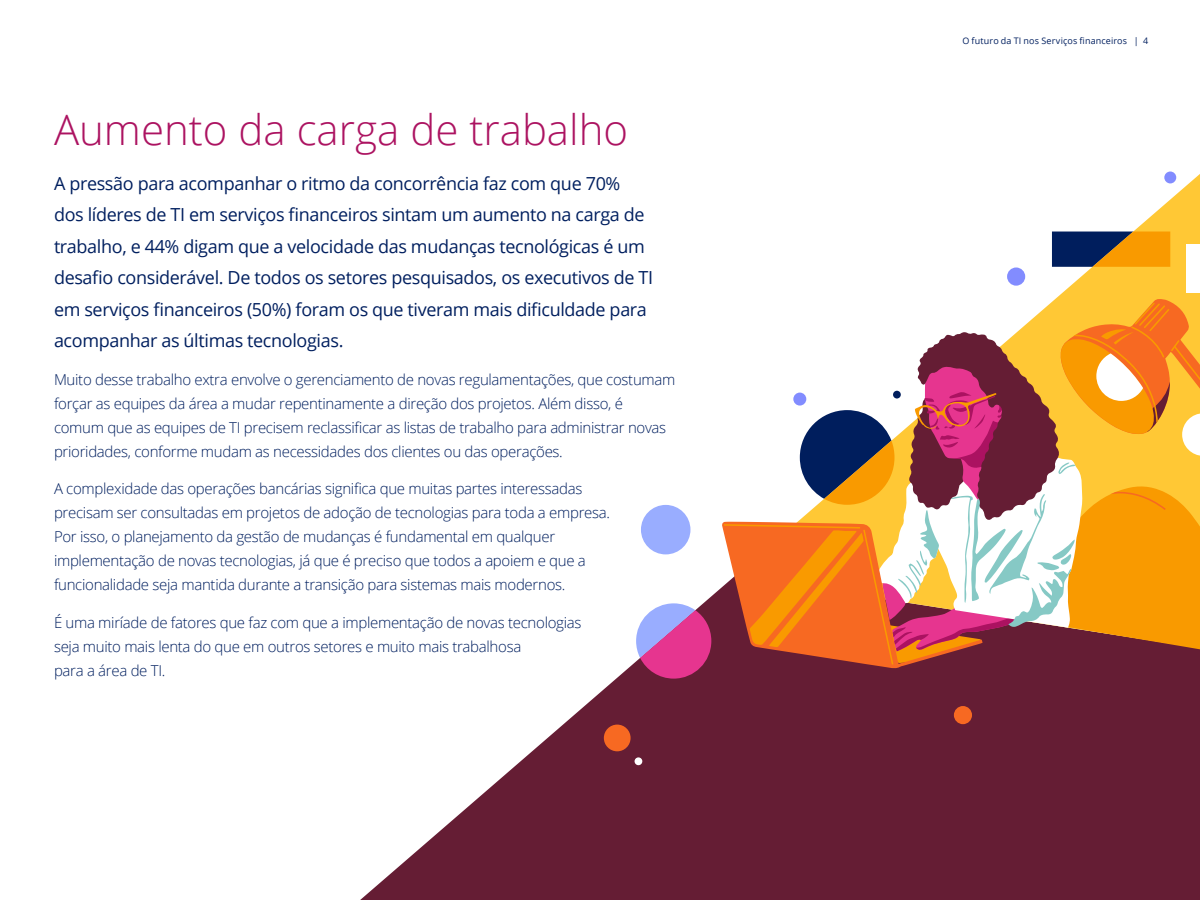
<style>
.page{position:relative;width:1200px;height:900px;background:#fff}
.page>*{position:absolute;margin:0;border:0;box-sizing:border-box;transform-origin:0 0}
.t1{font:300 42px "Open Sans";color:#ac1361}
.t2{font:18px/31.5px "Open Sans";letter-spacing:-.02em;color:#001f5f}
.t3{font:300 15px/24px "Open Sans";letter-spacing:-.02em;color:#001f5f}
.t4{font:9px "Open Sans";letter-spacing:.015em;color:#001f5f}
</style>
<div class="page">
<svg style="left:360px;top:587px;width:840px;height:313px;fill:#651d34"></svg>
<svg style="left:1007px;top:174px;width:193px;height:125px"></svg>
<div style="left:641px;top:505px;width:49px;height:49px;background:#99adff;border-radius:50%"></div>
<svg style="left:636px;top:603px;width:75px;height:76px;background:#c061a8"></svg>
<svg style="left:1052px;top:232px;width:118px;height:35px;background:#7a5b30"></svg>
<div style="left:1186px;top:244px;width:14px;height:49px;background:#fff"></div>
<svg style="left:722px;top:299px;width:478px;height:370px"></svg>
<div style="left:793px;top:393px;width:13px;height:13px;background:#828cff;border-radius:50%"></div>
<div style="left:1164px;top:172px;width:12px;height:11px;background:#828cff;border-radius:50%"></div>
<div style="left:1007px;top:268px;width:18px;height:18px;background:#828cff;border-radius:50%"></div>
<div style="left:893px;top:391px;width:8px;height:8px;background:#001e5d;border-radius:50%"></div>
<div style="left:954px;top:706px;width:18px;height:18px;background:#f76922;border-radius:50%"></div>
<div style="left:604px;top:725px;width:27px;height:26px;background:#f76922;border-radius:50%"></div>
<div style="left:635px;top:757px;width:7px;height:8px;background:#fff;border-radius:50%"></div>
<h1 class="t1" style="left:54px;top:101px;width:576px">Aumento da carga de trabalho</h1>
<p class="t2" style="left:54px;top:167px;width:601px">A pressão para acompanhar o ritmo da concorrência faz com que 70% dos líderes de TI em serviços financeiros sintam um aumento na carga de trabalho, e 44% digam que a velocidade das mudanças tecnológicas é um desafio considerável. De todos os setores pesquisados, os executivos de TI em serviços financeiros (50%) foram os que tiveram mais dificuldade para acompanhar as últimas tecnologias.</p>
<p class="t3" style="left:54px;top:367px;width:623px">Muito desse trabalho extra envolve o gerenciamento de novas regulamentações, que costumam forçar as equipes da área a mudar repentinamente a direção dos projetos. Além disso, é comum que as equipes de TI precisem reclassificar as listas de trabalho para administrar novas prioridades, conforme mudam as necessidades dos clientes ou das operações.</p>
<p class="t3" style="left:54px;top:476px;width:558px">A complexidade das operações bancárias significa que muitas partes interessadas precisam ser consultadas em projetos de adoção de tecnologias para toda a empresa.<br>Por isso, o planejamento da gestão de mudanças é fundamental em qualquer implementação de novas tecnologias, já que é preciso que todos a apoiem e que a funcionalidade seja mantida durante a transição para sistemas mais modernos.</p>
<p class="t3" style="left:54px;top:610px;width:529px">É uma miríade de fatores que faz com que a implementação de novas tecnologias seja muito mais lenta do que em outros setores e muito mais trabalhosa<br>para a área de TI.</p>
<p class="t4" style="left:962px;top:35px;width:187px">O futuro da TI nos Serviços financeiros | 4</p>
</div>
